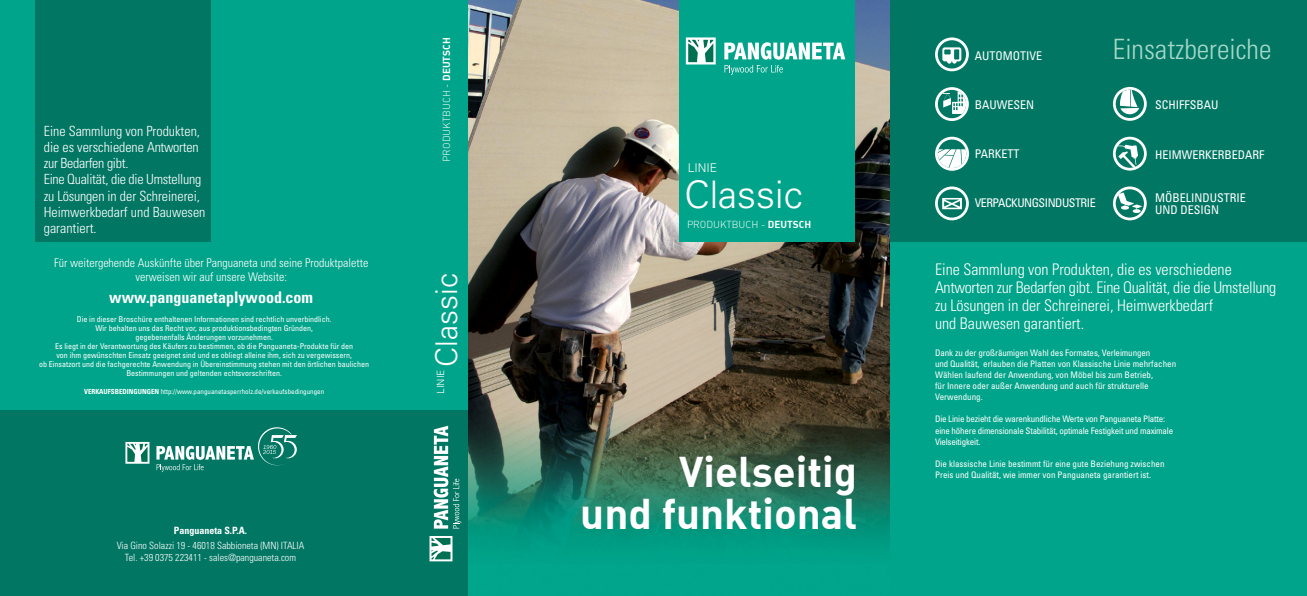
<style>
.page{position:relative;width:1307px;height:596px;background:#fff}
.page>*{position:absolute;margin:0;border:0;box-sizing:border-box;transform-origin:0 0}
.t1{font:42px/42px "DIN Bold Alternate";color:#fff;text-align:right}
.t2{font:300 38px "Univers";color:#fff}
.t3{font:300 30px "Univers";color:#fff}
.t4{font:300 condensed 28px "Univers";color:#a6d7c8}
.t5{font:300 condensed 16px/18px "Univers";color:#fff}
.t6{font:700 condensed 16px "Univers";color:#fff}
.t7{font:300 condensed 14px/16px "Univers";color:#fff}
.t8{font:300 condensed 12px/14px "Univers";color:#fff;text-align:center}
.t9{font:condensed 12px "Univers";color:#fff}
.t10{font:condensed 12px "Univers";letter-spacing:-.04em;color:#fff}
.t11{font:300 12px "Univers";color:#fff}
.t12{font:300 condensed 10px/12px "Univers";color:#fff;text-align:center}
.t13{font:10px "DIN Light Alternate";color:#fff}
.t14{font:700 condensed 10px "Univers";color:#fff}
.t15{font:300 10px "Univers";color:#fff}
.t16{font:condensed 9px/11px "Univers";color:#fff}
.t17{font:condensed 9px/11px "Univers";letter-spacing:-.02em;color:#fff}
.t18{font:condensed 8px/9px "Univers";color:#fff;text-align:center}
.t19{font:condensed 7px "Univers";color:#fff}
.s1{font-weight:700}
.s2{font-family:"DIN Bold Alternate"}
</style>
<div class="page">
<img style="left:468px;top:0;width:422px;height:595px">
<div style="left:679px;top:0;width:176px;height:241px;background:#00a48a"></div>
<div style="left:0;top:0;width:468px;height:594px;background:#00a48a"></div>
<div style="left:35px;top:0;width:175px;height:241px;background:#007663"></div>
<div style="left:0;top:410px;width:468px;height:185px;background:#007663"></div>
<svg style="left:125px;top:441px;width:24px;height:22px"></svg>
<svg style="left:156px;top:427px;width:141px;height:45px"></svg>
<div style="left:890px;top:1px;width:417px;height:594px;background:#00a48a"></div>
<div style="left:890px;top:0;width:417px;height:241px;background:#007663"></div>
<svg style="left:935px;top:37px;width:34px;height:34px"></svg>
<svg style="left:935px;top:87px;width:34px;height:34px"></svg>
<svg style="left:1113px;top:87px;width:34px;height:34px"></svg>
<svg style="left:935px;top:137px;width:34px;height:34px"></svg>
<svg style="left:1113px;top:137px;width:34px;height:33px"></svg>
<svg style="left:935px;top:186px;width:34px;height:34px"></svg>
<svg style="left:1113px;top:186px;width:34px;height:34px"></svg>
<svg style="left:686px;top:37px;width:30px;height:27px"></svg>
<svg style="left:724px;top:42px;width:121px;height:33px"></svg>
<svg style="left:429px;top:536px;width:23px;height:25px"></svg>
<svg style="left:434px;top:425px;width:27px;height:103px"></svg>
<h3 class="t7" style="left:44px;top:123px;width:163px">Eine Sammlung von Produkten, die es verschiedene Antworten zur Bedarfen gibt.<br>Eine Qualität, die die Umstellung zu Lösungen in der Schreinerei,<br>Heimwerkbedarf und Bauwesen garantiert.</h3>
<h3 class="t8" style="left:54px;top:255px;width:316px">Für weitergehende Auskünfte über Panguaneta und seine Produktpalette verweisen wir auf unsere Website:</h3>
<h3 class="t6" style="left:109px;top:287px;width:205px">www.panguanetaplywood.com</h3>
<p class="t18" style="left:39px;top:314px;width:332px">Die in dieser Broschüre enthaltenen Informationen sind rechtlich unverbindlich.<br>Wir behalten uns das Recht vor, aus produktionsbedingten Gründen,<br>gegebenenfalls Änderungen vorzunehmen.<br>Es liegt in der Verantwortung des Käufers zu bestimmen, ob die Panguaneta-Produkte für den<br>von ihm gewünschten Einsatz geeignet sind und es obliegt alleine ihm, sich zu vergewissern,<br>ob Einsatzort und die fachgerechte Anwendung in Übereinstimmung stehen mit den örtlichen baulichen Bestimmungen und geltenden echtsvorschriften.</p>
<p class="t19" style="left:84px;top:387px;width:242px"><span class="s1">VERKAUFSBEDINGUNGEN</span> http://www.panguanetasperrholz.de/verkaufsbedingungen</p>
<p class="t14" style="left:174px;top:524px;width:75px">Panguaneta S.P.A.</p>
<p class="t12" style="left:117px;top:539px;width:189px">Via Gino Solazzi 19 - 46018 Sabbioneta (MN) ITALIA<br>Tel. +39 0375 223411 - sales@panguaneta.com</p>
<p class="t13" style="left:440px;top:162px;width:126px;rotate:-90deg">PRODUKTBUCH - <span class="s2">deutsch</span></p>
<h3 class="t3" style="left:428px;top:366px;width:95px;rotate:-90deg">Classic</h3>
<p class="t15" style="left:435px;top:394px;width:26px;rotate:-90deg">linie</p>
<h3 class="t11" style="left:688px;top:161px;width:31px">linie</h3>
<h2 class="t2" style="left:684px;top:172px;width:120px">Classic</h2>
<p class="t13" style="left:687px;top:218px;width:126px">PRODUKTBUCH - <span class="s2">deutsch</span></p>
<h1 class="t1" style="left:580px;top:448px;width:278px">Vielseitig<br>und funktional</h1>
<h3 class="t4" style="left:1113px;top:33px;width:160px">Einsatzbereiche</h3>
<h3 class="t9" style="left:975px;top:48px;width:58px">Autom otive</h3>
<h3 class="t9" style="left:975px;top:97px;width:31px">bauwese</h3>
<h3 class="t9" style="left:1026px;top:97px;width:10px">n</h3>
<h3 class="t9" style="left:1155px;top:97px;width:28px">schiffsba</h3>
<h3 class="t9" style="left:1211px;top:97px;width:9px">u</h3>
<h3 class="t9" style="left:975px;top:146px;width:8px">parke</h3>
<h3 class="t9" style="left:1007px;top:146px;width:13px">tt</h3>
<h3 class="t9" style="left:1155px;top:147px;width:16px">heimwerkerbedarf</h3>
<h3 class="t9" style="left:975px;top:195px;width:14px">Verpa</h3>
<h3 class="t10" style="left:1005px;top:195px;width:82px">ckungsi ndustrie</h3>
<h3 class="t9" style="left:1155px;top:190px;width:24px">Möbeli</h3>
<h3 class="t9" style="left:1194px;top:190px;width:42px">ndustrie</h3>
<h3 class="t9" style="left:1155px;top:202px;width:33px">und desig</h3>
<h3 class="t9" style="left:1211px;top:202px;width:10px">n</h3>
<h3 class="t5" style="left:935px;top:260px;width:343px">Eine Sammlung von Produkten, die es verschiedene Antworten zur Bedarfen gibt. Eine Qualität, die die Umstellung zu Lösungen in der Schreinerei, Heimwerkbedarf<br>und Bauwesen garantiert.</h3>
<p class="t16" style="left:935px;top:347px;width:243px">Dank zu der großräumigen Wahl des Formates, Verleimungen<br>und Qualität, erlauben die Platten von Klassische Linie mehrfachen Wählen laufend der Anwendung, von Möbel bis zum Betrieb,<br>für Innere oder außer Anwendung und auch für strukturelle Verwendung.</p>
<p class="t17" style="left:935px;top:413px;width:240px">Die Linie bezieht die warenkundliche Werte von Panguaneta Platte: eine höhere dimensionale Stabilität, optimale Festigkeit und maximale<br>Vielseitigkeit.</p>
<p class="t16" style="left:935px;top:457px;width:231px">Die klassische Linie bestimmt für eine gute Beziehung zwischen<br>Preis und Qualität, wie immer von Panguaneta garantiert ist.</p>
</div>
